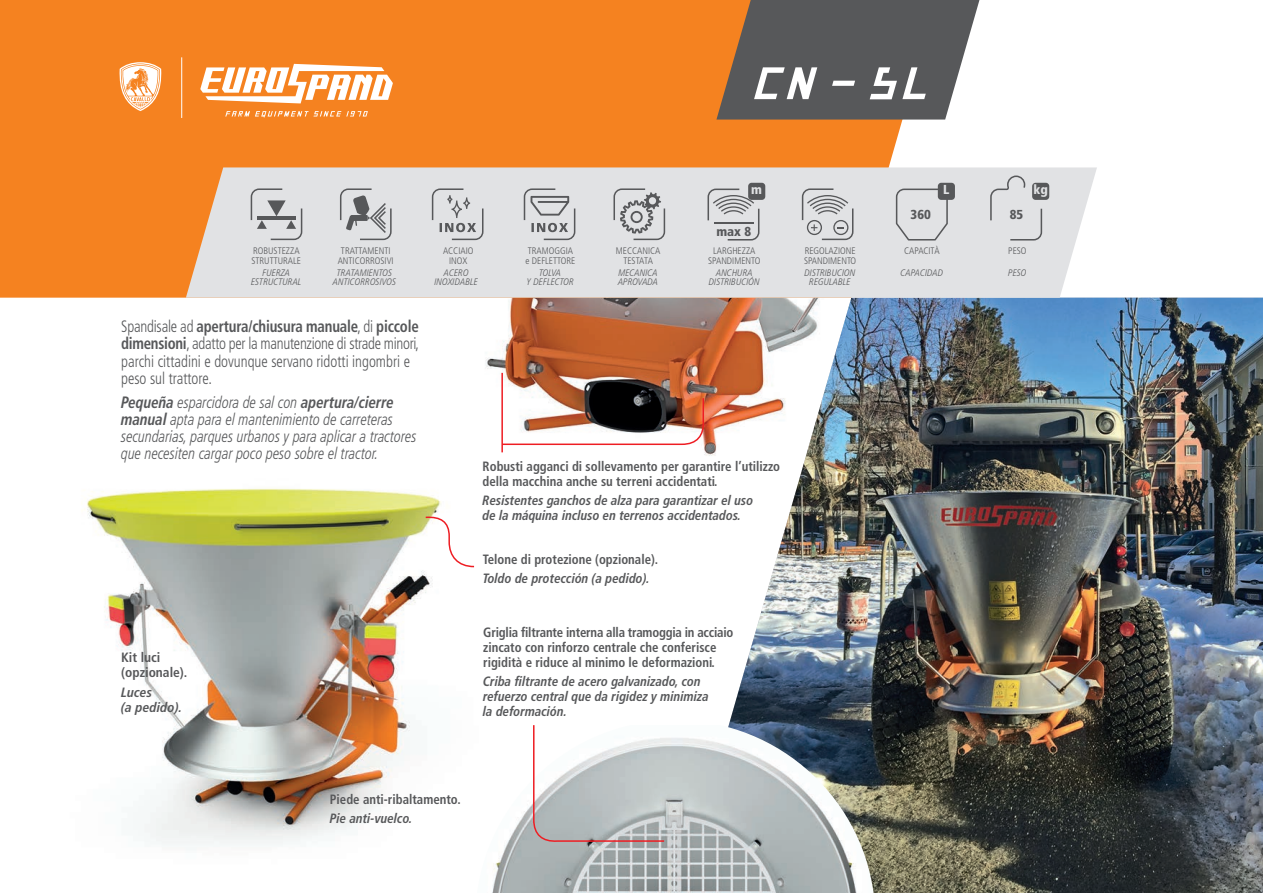
<style>
.page{position:relative;width:1263px;height:893px;background:#fff}
.page>*{position:absolute;margin:0;border:0;box-sizing:border-box;transform-origin:0 0}
.t1{font:italic 300 condensed 16.5px/17.2px "Frutiger LT Pro";color:#57585a;scale:.9 1}
.t2{font:300 condensed 16.5px/17.2px "Frutiger LT Pro";color:#57585a;scale:.9 1}
.t3{font:700 condensed 13.5px/15px "Frutiger LT Pro";color:#57585a;scale:.95 1}
.t4{font:italic 700 condensed 13.5px/15px "Frutiger LT Pro";color:#57585a;scale:.95 1}
.t5{font:700 condensed 13.5px/15px "Frutiger LT Pro";color:#57585a}
.t6{font:italic 700 condensed 13.5px/15px "Frutiger LT Pro";color:#57585a}
.t7{font:900 condensed 13.05px "Frutiger";color:#57585a}
.t8{font:900 condensed 13.05px "Frutiger";color:#e1e2e4}
.t9{font:300 condensed 9.45px/9.4px "Frutiger LT Pro";color:#57585a;text-align:center}
.t10{font:italic 300 condensed 9.45px/9.4px "Frutiger LT Pro";color:#57585a;text-align:center}
.s1{font-weight:700}
</style>
<div class="page">
<img style="left:485px;top:298px;width:193px;height:155px">
<img style="left:84px;top:488px;width:357px;height:357px">
<div style="left:0;top:0;width:903px;height:298px;background:#f58220"></div>
<img style="left:678px;top:298px;width:46px;height:158px">
<img style="left:724px;top:298px;width:539px;height:595px">
<svg style="left:424px;top:516px;width:51px;height:52px"></svg>
<hr style="left:501px;top:373px;width:2px;height:79px;background:#ee1d23">
<svg style="left:501px;top:397px;width:204px;height:49px"></svg>
<img style="left:492px;top:725px;width:383px;height:168px">
<svg style="left:532px;top:725px;width:134px;height:117px"></svg>
<svg style="left:186px;top:167px;width:911px;height:131px;fill:#e1e2e4"></svg>
<svg style="left:716px;top:0;width:264px;height:120px"></svg>
<svg style="left:432px;top:188px;width:51px;height:52px"></svg>
<svg style="left:896px;top:189px;width:52px;height:52px"></svg>
<div style="left:1032px;top:183px;width:17px;height:17px;background:#57585a;border-radius:3px"></div>
<svg style="left:990px;top:175px;width:52px;height:66px"></svg>
<div style="left:748px;top:183px;width:17px;height:17px;background:#57585a;border-radius:3px"></div>
<div style="left:938px;top:183px;width:17px;height:17px;background:#57585a;border-radius:3px"></div>
<svg style="left:251px;top:188px;width:51px;height:52px"></svg>
<svg style="left:524px;top:188px;width:51px;height:52px"></svg>
<svg style="left:613px;top:188px;width:52px;height:52px"></svg>
<svg style="left:340px;top:188px;width:52px;height:52px"></svg>
<svg style="left:802px;top:188px;width:51px;height:52px"></svg>
<svg style="left:707px;top:189px;width:52px;height:52px"></svg>
<svg style="left:225px;top:111px;width:143px;height:6px"></svg>
<svg style="left:200px;top:64px;width:193px;height:39px"></svg>
<svg style="left:119px;top:62px;width:43px;height:49px"></svg>
<hr style="left:181px;top:57px;width:1px;height:61px;background:#fff">
<p class="t8" style="left:751px;top:185px;width:12px">m</p>
<p class="t8" style="left:1033px;top:185px;width:16px">kg</p>
<p class="t7" style="left:911px;top:210px;width:22px">360</p>
<p class="t7" style="left:1010px;top:210px;width:15px">85</p>
<p class="t8" style="left:943px;top:185px;width:8px">L</p>
<p class="t7" style="left:716px;top:226px;width:36px">max 8</p>
<p class="t9" style="left:253px;top:247px;width:48px">ROBUSTEZZA</p>
<p class="t9" style="left:904px;top:247px;width:37px">CAPACITÀ</p>
<p class="t9" style="left:1008px;top:247px;width:20px">PESO</p>
<p class="t9" style="left:252px;top:257px;width:51px">STRUTTURALE</p>
<p class="t9" style="left:526px;top:247px;width:51px;text-align:left">TRAMOGGIA e DEFLETTORE</p>
<p class="t9" style="left:616px;top:247px;width:46px">MECCANICA<br>TESTATA</p>
<p class="t10" style="left:333px;top:268px;width:65px">TRATAMIENTOS<br>ANTICORROSIVOS</p>
<p class="t10" style="left:709px;top:268px;width:52px">ANCHURA<br>DISTRIBUCIÓN</p>
<p class="t9" style="left:443px;top:247px;width:32px">ACCIAIO<br>INOX</p>
<p class="t9" style="left:708px;top:247px;width:54px">LARGHEZZA<br>SPANDIMENTO</p>
<p class="t9" style="left:804px;top:247px;width:54px;text-align:left">REGOLAZIONE<br>SPANDIMENTO</p>
<p class="t10" style="left:804px;top:268px;width:52px">DISTRIBUCION<br>REGULABLE</p>
<p class="t9" style="left:338px;top:247px;width:58px">TRATTAMENTI<br>ANTICORROSIVI</p>
<p class="t10" style="left:262px;top:268px;width:29px">FUERZA</p>
<p class="t10" style="left:900px;top:268px;width:44px">CAPACIDAD</p>
<p class="t10" style="left:1008px;top:268px;width:20px">PESO</p>
<p class="t10" style="left:251px;top:278px;width:52px">ESTRUCTURAL</p>
<p class="t10" style="left:527px;top:268px;width:49px">TOLVA<br>Y DEFLECTOR</p>
<p class="t10" style="left:618px;top:268px;width:42px;text-align:left">MECANICA<br>APROVADA</p>
<p class="t10" style="left:434px;top:268px;width:45px">ACERO<br>INOXIDABLE</p>
<p class="t2" style="left:121px;top:320px;width:332px">Spandisale ad <span class="s1">apertura/chiusura manuale</span>, di <span class="s1">piccole dimensioni</span>, adatto per la manutenzione di strade minori, parchi cittadini e dovunque servano ridotti ingombri e peso sul trattore.</p>
<p class="t1" style="left:121px;top:394px;width:330px"><span class="s1">Pequeña</span> esparcidora de sal con <span class="s1">apertura/cierre manual</span> apta para el mantenimiento de carreteras secundarias, parques urbanos y para aplicar a tractores que necesiten cargar poco peso sobre el tractor.</p>
<p class="t5" style="left:121px;top:652px;width:68px">Kit luci (opzionale).</p>
<p class="t6" style="left:121px;top:686px;width:63px">Luces<br>(a pedido).</p>
<p class="t3" style="left:483px;top:460px;width:315px">Robusti agganci di sollevamento per garantire l’utilizzo della macchina anche su terreni accidentati.</p>
<p class="t4" style="left:483px;top:494px;width:286px">Resistentes ganchos de alza para garantizar el uso de la máquina incluso en terrenos accidentados.</p>
<p class="t3" style="left:483px;top:553px;width:186px">Telone di protezione (opzionale).</p>
<p class="t4" style="left:483px;top:572px;width:178px">Toldo de protección (a pedido).</p>
<p class="t3" style="left:483px;top:626px;width:265px">Griglia filtrante interna alla tramoggia in acciaio zincato con rinforzo centrale che conferisce rigidità e riduce al minimo le deformazioni.</p>
<p class="t4" style="left:483px;top:675px;width:239px">Criba filtrante de acero galvanizado, con refuerzo central que da rigidez y minimiza la deformación.</p>
<p class="t3" style="left:330px;top:793px;width:139px">Piede anti-ribaltamento.</p>
<p class="t4" style="left:330px;top:812px;width:88px">Pie anti-vuelco.</p>
</div>
